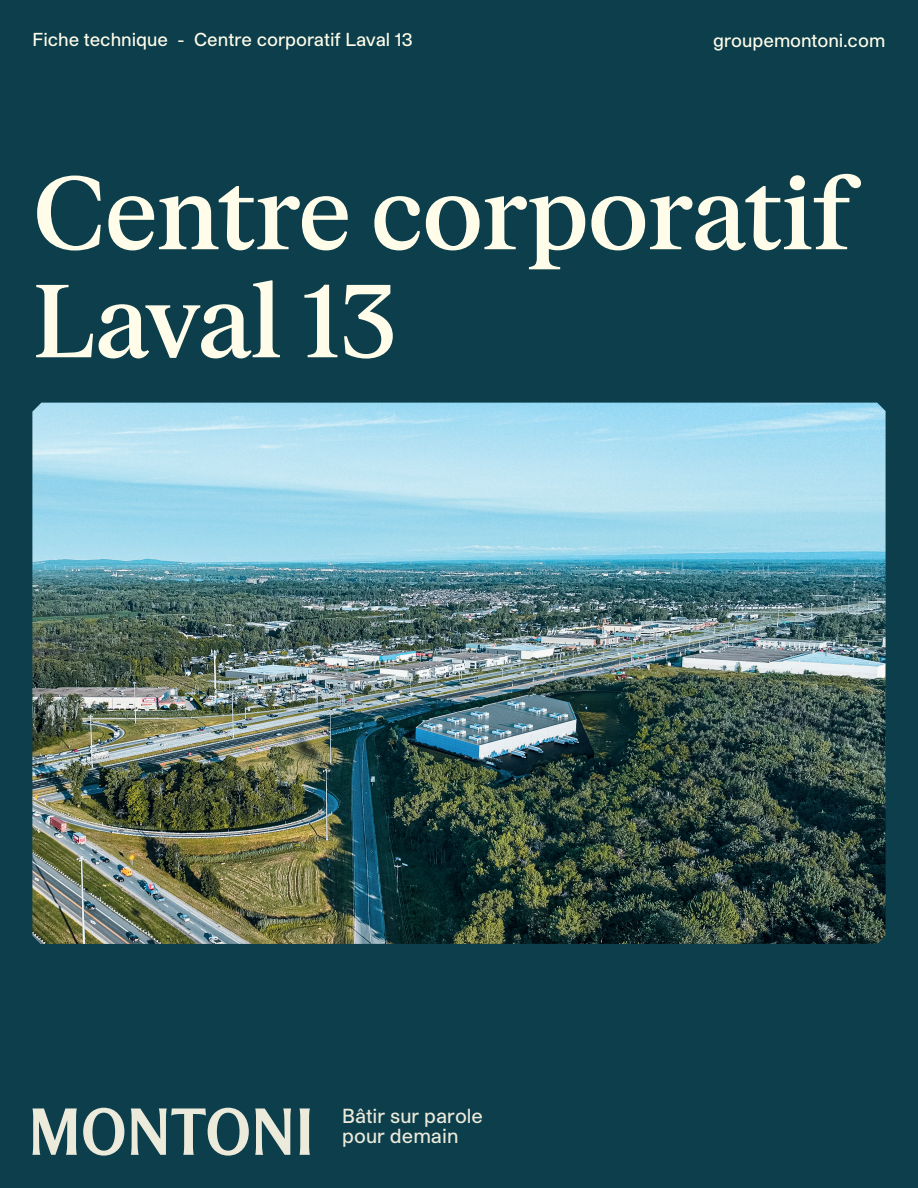
<style>
.page{position:relative;width:918px;height:1188px;background:#0c3e4c}
.page>*{position:absolute;margin:0;border:0;box-sizing:border-box;transform-origin:0 0}
.t1{font:500 100.5px/108px "FK Roman Standard";letter-spacing:-.025em;color:#fffde9}
.t2{font:500 19.5px/19.5px "Studio Pro";color:#eceada}
.t3{font:500 18px "Studio Pro";color:#fffde9}
</style>
<div class="page">
<svg style="left:32px;top:1108px;width:45px;height:47px"></svg>
<svg style="left:83px;top:1108px;width:41px;height:48px"></svg>
<svg style="left:299px;top:1108px;width:11px;height:47px"></svg>
<svg style="left:131px;top:1108px;width:118px;height:48px"></svg>
<svg style="left:255px;top:1108px;width:36px;height:47px"></svg>
<img style="left:32px;top:403px;width:854px;height:541px">
<p class="t3" style="left:32px;top:27px;width:382px">Fiche technique - Centre corporatif Laval 13</p>
<p class="t3" style="left:713px;top:28px;width:174px">groupemontoni.com</p>
<h1 class="t1" style="left:32px;top:153px;width:822px">Centre corporatif<br>Laval 13</h1>
<p class="t2" style="left:342px;top:1106px;width:142px">Bâtir sur parole pour demain</p>
</div>
